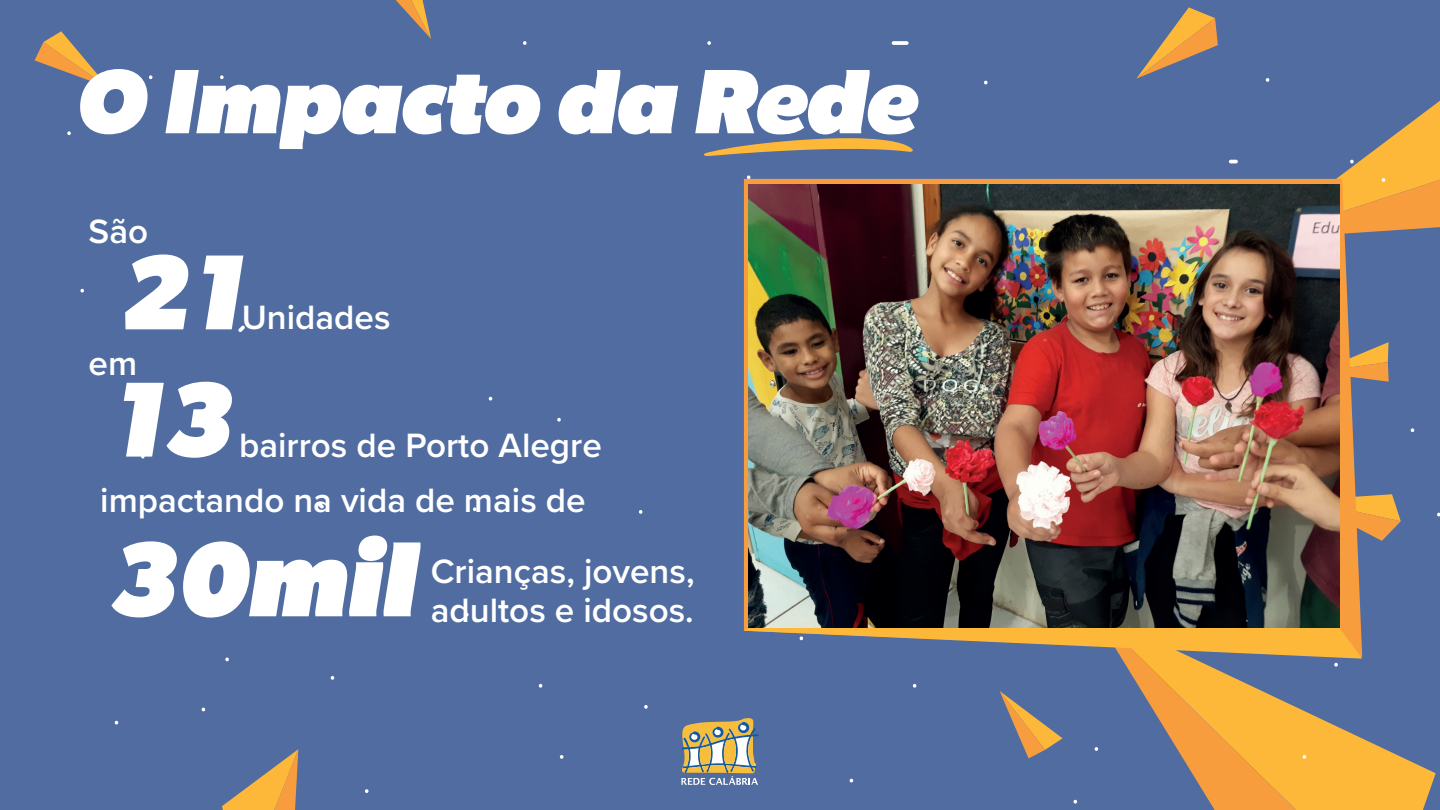
<style>
.page{position:relative;width:1440px;height:810px;background:#506ca0}
.page>*{position:absolute;margin:0;border:0;box-sizing:border-box;transform-origin:0 0}
.t1{font:italic 800 106.95px "Gibson";color:#fff}
.t2{font:italic 800 91.72px "Gibson";color:#fff}
.t3{font:600 35.03px/70.9px "Proxima Nova";color:#fff}
</style>
<div class="page">
<svg style="left:222px;top:749px;width:76px;height:61px"></svg>
<svg style="left:396px;top:0;width:35px;height:39px"></svg>
<svg style="left:1000px;top:691px;width:63px;height:67px"></svg>
<svg style="left:1362px;top:342px;width:27px;height:40px"></svg>
<svg style="left:35px;top:31px;width:74px;height:57px"></svg>
<svg style="left:1362px;top:494px;width:39px;height:47px"></svg>
<svg style="left:1136px;top:7px;width:82px;height:72px"></svg>
<svg style="left:1296px;top:654px;width:140px;height:156px"></svg>
<svg style="left:330px;top:676px;width:5px;height:4px"></svg>
<svg style="left:559px;top:755px;width:5px;height:4px"></svg>
<svg style="left:912px;top:684px;width:5px;height:4px"></svg>
<svg style="left:488px;top:397px;width:5px;height:4px"></svg>
<svg style="left:538px;top:684px;width:5px;height:4px"></svg>
<svg style="left:317px;top:502px;width:7px;height:7px"></svg>
<svg style="left:120px;top:360px;width:4px;height:4px"></svg>
<svg style="left:473px;top:507px;width:4px;height:4px"></svg>
<svg style="left:225px;top:658px;width:4px;height:3px"></svg>
<svg style="left:201px;top:708px;width:5px;height:3px"></svg>
<svg style="left:1334px;top:663px;width:5px;height:4px"></svg>
<svg style="left:1094px;top:659px;width:202px;height:151px"></svg>
<svg style="left:849px;top:779px;width:5px;height:3px"></svg>
<svg style="left:1410px;top:428px;width:5px;height:4px"></svg>
<svg style="left:1265px;top:78px;width:5px;height:4px"></svg>
<svg style="left:831px;top:118px;width:4px;height:3px"></svg>
<svg style="left:984px;top:81px;width:4px;height:3px"></svg>
<svg style="left:668px;top:94px;width:9px;height:4px"></svg>
<svg style="left:428px;top:89px;width:4px;height:3px"></svg>
<svg style="left:220px;top:75px;width:4px;height:4px"></svg>
<svg style="left:149px;top:75px;width:4px;height:4px"></svg>
<svg style="left:67px;top:131px;width:4px;height:4px"></svg>
<svg style="left:80px;top:289px;width:4px;height:4px"></svg>
<svg style="left:557px;top:418px;width:4px;height:4px"></svg>
<svg style="left:114px;top:721px;width:5px;height:4px"></svg>
<svg style="left:639px;top:510px;width:4px;height:4px"></svg>
<svg style="left:1229px;top:160px;width:9px;height:3px"></svg>
<svg style="left:746px;top:176px;width:5px;height:3px"></svg>
<svg style="left:892px;top:41px;width:17px;height:4px"></svg>
<svg style="left:523px;top:41px;width:4px;height:4px"></svg>
<svg style="left:465px;top:613px;width:4px;height:4px"></svg>
<svg style="left:1073px;top:800px;width:4px;height:4px"></svg>
<svg style="left:1302px;top:755px;width:5px;height:4px"></svg>
<svg style="left:1256px;top:101px;width:184px;height:132px"></svg>
<svg style="left:644px;top:705px;width:4px;height:4px"></svg>
<svg style="left:365px;top:789px;width:4px;height:4px"></svg>
<svg style="left:141px;top:455px;width:4px;height:3px"></svg>
<svg style="left:144px;top:399px;width:4px;height:4px"></svg>
<svg style="left:238px;top:326px;width:7px;height:6px"></svg>
<svg style="left:707px;top:41px;width:4px;height:4px"></svg>
<svg style="left:681px;top:718px;width:78px;height:67px"></svg>
<svg style="left:704px;top:138px;width:209px;height:18px"></svg>
<svg style="left:744px;top:179px;width:618px;height:212px;fill:#f89d3d"></svg>
<svg style="left:744px;top:391px;width:618px;height:268px"></svg>
<img style="left:749px;top:184px;width:590px;height:443px">
<h2 class="t2" style="left:76px;top:47px;width:843px">O Impacto da Rede</h2>
<p class="t3" style="left:89px;top:195px;width:61px">São</p>
<h1 class="t1" style="left:120px;top:229px;width:124px">21</h1>
<p class="t3" style="left:242px;top:281px;width:150px">Unidades</p>
<p class="t3" style="left:89px;top:327px;width:50px">em</p>
<h1 class="t1" style="left:110px;top:356px;width:124px">13</h1>
<p class="t3" style="left:239px;top:408px;width:364px">bairros de Porto Alegre</p>
<p class="t3" style="left:431px;top:464px;width:265px;text-indent:-331px">impactando na vida de mais de<br>Crianças, jovens,</p>
<p class="t3" style="left:431px;top:574px;width:265px">adultos e idosos.</p>
<h1 class="t1" style="left:108px;top:516px;width:310px">30mil</h1>
</div>
